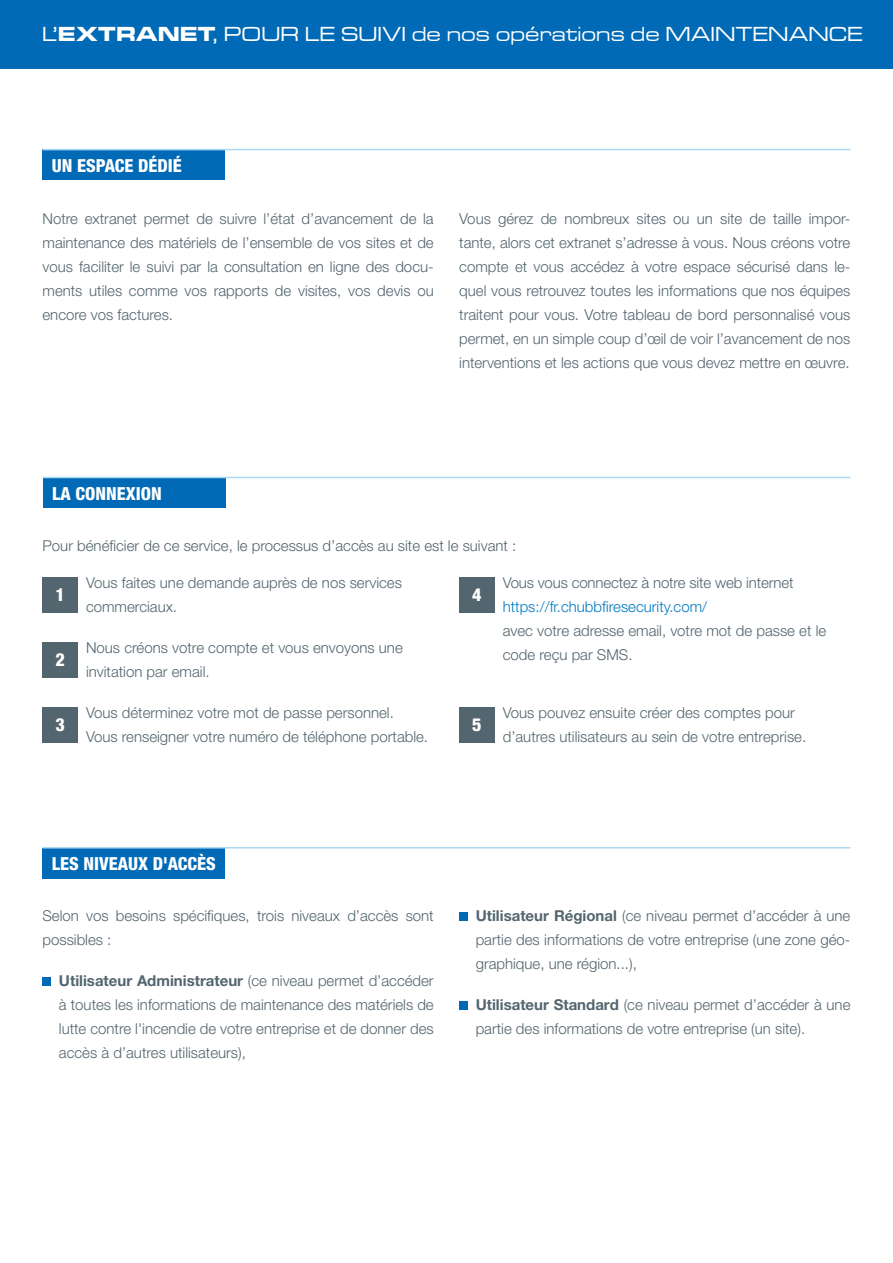
<style>
.page{position:relative;width:893px;height:1263px;background:#fff}
.page>*{position:absolute;margin:0;border:0;box-sizing:border-box;transform-origin:0 0}
.t1{font:21px "Microgramma D Medi Exte";letter-spacing:.035em;color:#fff}
.t2{font:800 condensed 18px "Helvetica Neue LT Pro";color:#fff}
.t3{font:300 15px/24px "Helvetica Neue LT Pro";color:#53656e}
.t4{font:300 15px "Helvetica Neue LT Pro";color:#007ac2}
.s1{font-family:"Microgramma D Bold Exte"}
.s2{font-weight:700}
</style>
<div class="page">
<div style="left:43px;top:150px;width:182px;height:30px;background:#016ab6"></div>
<hr style="left:43px;top:149px;width:807px;height:1px;background:#aad9f3">
<div style="left:43px;top:848px;width:182px;height:30px;background:#016ab6"></div>
<div style="left:43px;top:477px;width:182px;height:31px;background:#016ab6"></div>
<hr style="left:43px;top:847px;width:807px;height:1px;background:#aad9f3">
<hr style="left:43px;top:477px;width:807px;height:1px;background:#aad9f3">
<div style="left:43px;top:978px;width:8px;height:8px;background:#016ab6"></div>
<div style="left:459px;top:913px;width:8px;height:8px;background:#016ab6"></div>
<div style="left:459px;top:1002px;width:8px;height:8px;background:#016ab6"></div>
<div style="left:459px;top:577px;width:35px;height:35px;background:#53656e"></div>
<div style="left:459px;top:707px;width:35px;height:35px;background:#53656e"></div>
<div style="left:0;top:0;width:893px;height:68px;background:#016ab6"></div>
<div style="left:43px;top:577px;width:35px;height:35px;background:#53656e"></div>
<div style="left:43px;top:642px;width:35px;height:35px;background:#53656e"></div>
<div style="left:43px;top:707px;width:35px;height:35px;background:#53656e"></div>
<h1 class="t1" style="left:43px;top:21px;width:821px">L’<span class="s1">EXTRANET</span>, POUR LE SUIVI de nos opérations de MAINTENANCE</h1>
<p class="t2" style="left:52px;top:154px;width:132px">UN ESPACE DÉDIÉ</p>
<p class="t3" style="left:43px;top:207px;width:393px;text-align:justify">Notre extranet permet de suivre l’état d’avancement de la maintenance des matériels de l’ensemble de vos sites et de vous faciliter le suivi par la consultation en ligne des docu&shy;ments utiles comme vos rapports de visites, vos devis ou encore vos factures.</p>
<p class="t3" style="left:459px;top:207px;width:393px;text-align:justify">Vous gérez de nombreux sites ou un site de taille impor&shy;tante, alors cet extranet s’adresse à vous. Nous créons votre compte et vous accédez à votre espace sécurisé dans le&shy;quel vous retrouvez toutes les informations que nos équipes traitent pour vous. Votre tableau de bord personnalisé vous permet, en un simple coup d’œil de voir l’avancement de nos interventions et les actions que vous devez mettre en œuvre.</p>
<p class="t2" style="left:52px;top:482px;width:111px">LA CONNEXION</p>
<p class="t3" style="left:43px;top:533px;width:475px">Pour bénéficier de ce service, le processus d’accès au site est le suivant :</p>
<p class="t2" style="left:55px;top:584px;width:11px">1</p>
<p class="t3" style="left:86px;top:570px;width:317px">Vous faites une demande auprès de nos services commerciaux.</p>
<p class="t2" style="left:55px;top:649px;width:11px">2</p>
<p class="t3" style="left:86px;top:635px;width:318px">Nous créons votre compte et vous envoyons une invitation par email.</p>
<p class="t2" style="left:55px;top:714px;width:11px">3</p>
<p class="t3" style="left:86px;top:700px;width:344px">Vous déterminez votre mot de passe personnel.<br>Vous renseigner votre numéro de téléphone portable.</p>
<p class="t2" style="left:472px;top:584px;width:11px">4</p>
<p class="t3" style="left:503px;top:570px;width:292px">Vous vous connectez à notre site web internet</p>
<p class="t4" style="left:503px;top:597px;width:206px">https://fr.chubbfiresecurity.com/</p>
<p class="t3" style="left:503px;top:618px;width:325px">avec votre adresse email, votre mot de passe et le code reçu par SMS.</p>
<p class="t2" style="left:472px;top:714px;width:11px">5</p>
<p class="t3" style="left:503px;top:700px;width:305px">Vous pouvez ensuite créer des comptes pour d’autres utilisateurs au sein de votre entreprise.</p>
<p class="t2" style="left:52px;top:853px;width:165px">LES NIVEAUX D'ACCÈS</p>
<p class="t3" style="left:43px;top:903px;width:393px">Selon vos besoins spécifiques, trois niveaux d’accès sont possibles :</p>
<p class="t3" style="left:59px;top:968px;width:376px;text-align:justify"><span class="s2">Utilisateur Administrateur</span> (ce niveau permet d’accéder à toutes les informations de maintenance des matériels de lutte contre l'incendie de votre entreprise et de donner des accès à d’autres utilisateurs),</p>
<p class="t3" style="left:476px;top:903px;width:376px;text-align:justify"><span class="s2">Utilisateur Régional</span> (ce niveau permet d’accéder à une partie des informations de votre entreprise (une zone géo&shy;graphique, une région...),</p>
<p class="t3" style="left:476px;top:992px;width:376px"><span class="s2">Utilisateur Standard</span> (ce niveau permet d’accéder à une partie des informations de votre entreprise (un site).</p>
</div>
